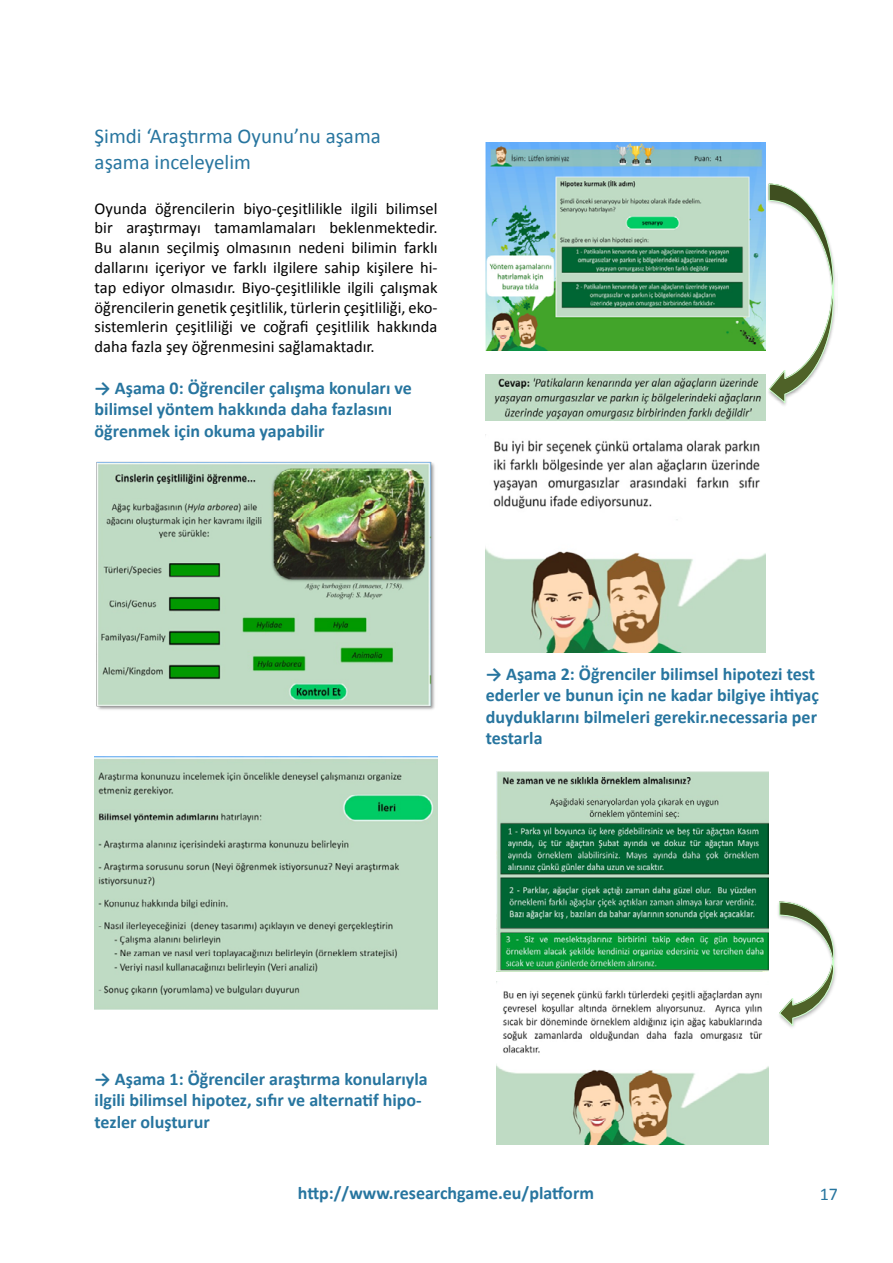
<style>
.page{position:relative;width:893px;height:1263px;background:#fff}
.page>*{position:absolute;margin:0;border:0;box-sizing:border-box;transform-origin:0 0}
.t1{font:21px/25.2px "Calibri";color:#27759f}
.t2{font:700 18px/21.6px "Calibri";color:#27759f}
.t3{font:18px "Calibri";color:#27759f}
.t4{font:16.5px/19.8px "Calibri";color:#000;text-align:justify}
</style>
<div class="page">
<img style="left:96px;top:461px;width:339px;height:249px">
<img style="left:95px;top:756px;width:343px;height:254px">
<img style="left:486px;top:142px;width:279px;height:209px">
<img style="left:486px;top:374px;width:279px;height:47px">
<img style="left:486px;top:440px;width:279px;height:212px">
<img style="left:765px;top:182px;width:71px;height:226px">
<svg style="left:768px;top:183px;width:66px;height:221px"></svg>
<img style="left:496px;top:771px;width:272px;height:201px">
<img style="left:496px;top:982px;width:272px;height:163px">
<img style="left:834px;top:942px;width:2px;height:41px">
<svg style="left:778px;top:901px;width:56px;height:126px"></svg>
<p class="t1" style="left:95px;top:124px;width:288px">Şimdi ‘Araştırma Oyunu’nu aşama aşama inceleyelim</p>
<p class="t4" style="left:95px;top:198px;width:344px">Oyunda öğrencilerin biyo-çeşitlilikle ilgili bilimsel bir araştırmayı tamamlamaları beklenmektedir.<br>Bu alanın seçilmiş olmasının nedeni bilimin farklı dallarını içeriyor ve farklı ilgilere sahip kişilere hi&shy;tap ediyor olmasıdır. Biyo-çeşitlilikle ilgili çalışmak öğrencilerin genetik çeşitlilik, türlerin çeşitliliği, eko&shy;sistemlerin çeşitliliği ve coğrafi çeşitlilik hakkında daha fazla şey öğrenmesini sağlamaktadır.</p>
<p class="t2" style="left:95px;top:377px;width:319px">→ Aşama 0: Öğrenciler çalışma konuları ve bilimsel yöntem hakkında daha fazlasını öğrenmek için okuma yapabilir</p>
<p class="t2" style="left:486px;top:663px;width:335px">→ Aşama 2: Öğrenciler bilimsel hipotezi test ederler ve bunun için ne kadar bilgiye ihtiyaç duyduklarını bilmeleri gerekir.necessaria per testarla</p>
<p class="t2" style="left:95px;top:1068px;width:335px">→ Aşama 1: Öğrenciler araştırma konularıyla ilgili bilimsel hipotez, sıfır ve alternatif hipo&shy;tezler oluşturur</p>
<p class="t2" style="left:298px;top:1182px;width:298px">http://www.researchgame.eu/platform</p>
<p class="t3" style="left:820px;top:1183px;width:20px">17</p>
</div>
